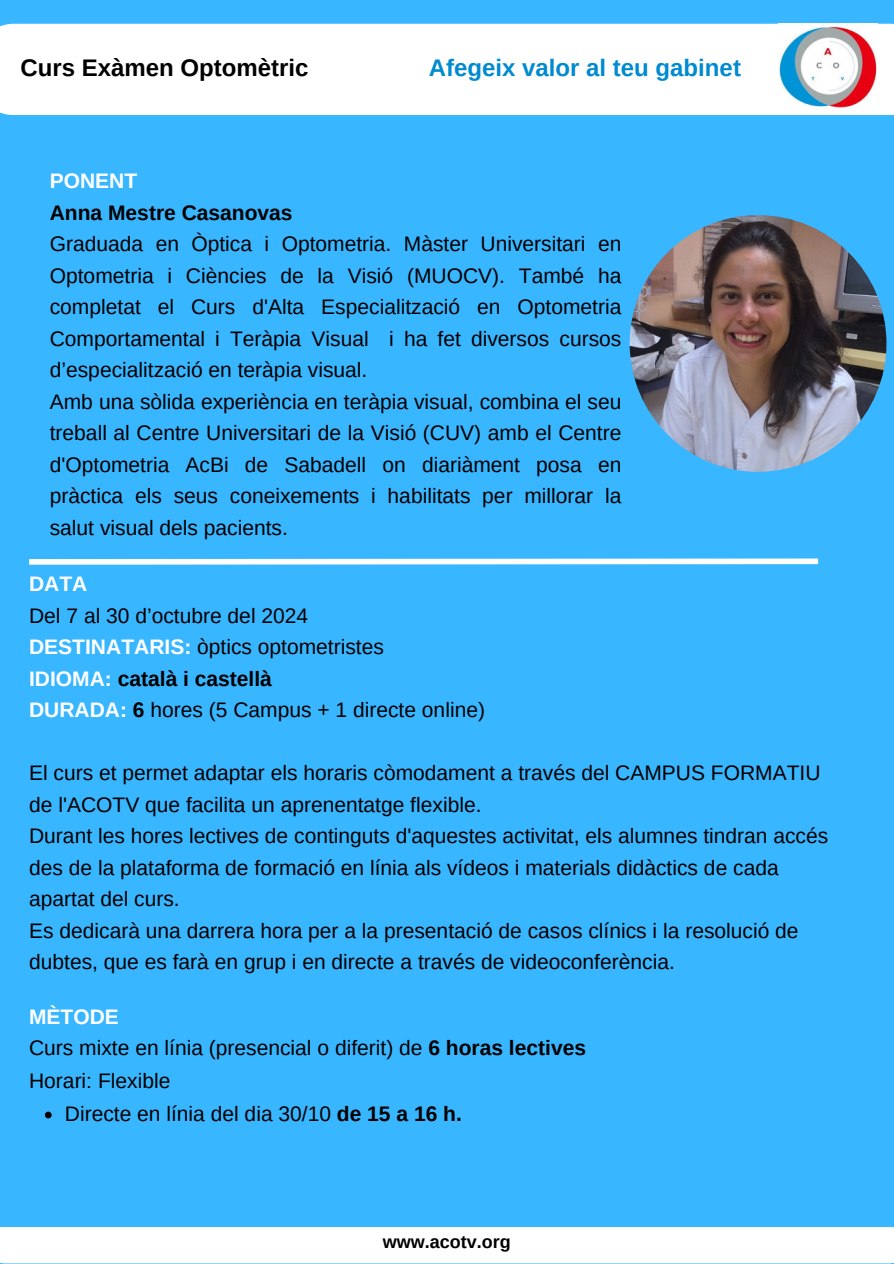
<style>
.page{position:relative;width:894px;height:1264px;background:#fff}
.page>*{position:absolute;margin:0;border:0;box-sizing:border-box;transform-origin:0 0}
.t1{font:700 24px "Arimo";color:#008ad0}
.t2{font:700 24px "Arimo";color:#000}
.t3{font:21px/31.5px "Arimo";color:#000}
.t4{font:700 18px "Arimo";color:#000}
.s1{font-weight:700;color:#fff}
.s2{font-weight:700}
</style>
<div class="page">
<div style="left:0;top:0;width:893px;height:1263px;background:#38b6ff"></div>
<div style="left:0;top:24px;width:893px;height:91px;background:#fff"></div>
<svg style="left:29px;top:558px;width:790px;height:7px;background:#d7f0ff"></svg>
<div style="left:0;top:1227px;width:893px;height:36px;background:#fff"></div>
<img style="left:778px;top:23px;width:99px;height:92px">
<img style="left:629px;top:215px;width:257px;height:257px;border-radius:50%">
<svg style="left:45px;top:1111px;width:7px;height:7px"></svg>
<h2 class="t2" style="left:20px;top:54px;width:290px">Curs Exàmen Optomètric</h2>
<h2 class="t1" style="left:428px;top:54px;width:314px">Afegeix valor al teu gabinet</h2>
<p class="t3" style="left:50px;top:165px;width:573px"><span class="s1">PONENT<br></span><span class="s2">Anna Mestre Casanovas<br></span>Graduada en Òptica i Optometria. Màster Universitari en Optometria i Ciències de la Visió (MUOCV). També ha completat el Curs d'Alta Especialització en Optometria Comportamental i Teràpia Visual i ha fet diversos cursos d’especialització en teràpia visual.<br>Amb una sòlida experiència en teràpia visual, combina el seu treball al Centre Universitari de la Visió (CUV) amb el Centre d'Optometria AcBi de Sabadell on diariàment posa en pràctica els seus coneixements i habilitats per millorar la salut visual dels pacients.</p>
<p class="t3" style="left:29px;top:568px;width:457px"><span class="s1">DATA<br></span>Del 7 al 30 d’octubre del 2024<br><span class="s1">DESTINATARIS:</span> òptics optometristes<br><span class="s1">IDIOMA:</span> <span class="s2">català i castellà<br></span><span class="s1">DURADA:</span> <span class="s2">6</span> hores (5 Campus + 1 directe online)</p>
<p class="t3" style="left:29px;top:757px;width:800px">El curs et permet adaptar els horaris còmodament a través del CAMPUS FORMATIU de l'ACOTV que facilita un aprenentatge flexible.<br>Durant les hores lectives de continguts d'aquestes activitat, els alumnes tindran accés des de la plataforma de formació en línia als vídeos i materials didàctics de cada apartat del curs.<br>Es dedicarà una darrera hora per a la presentació de casos clínics i la resolució de dubtes, que es farà en grup i en directe a través de videoconferència.</p>
<h2 class="t3" style="left:29px;top:1000px;width:558px;line-height:32.1px"><span class="s1">MÈTODE<br></span>Curs mixte en línia (presencial o diferit) de <span class="s2">6 horas lectives<br></span>Horari: Flexible</h2>
<h2 class="t3" style="left:65px;top:1097px;width:398px">Directe en línia del dia 30/10 <span class="s2">de 15 a 16 h.</span></h2>
<h2 class="t4" style="left:382px;top:1231px;width:129px">www.acotv.org</h2>
</div>
